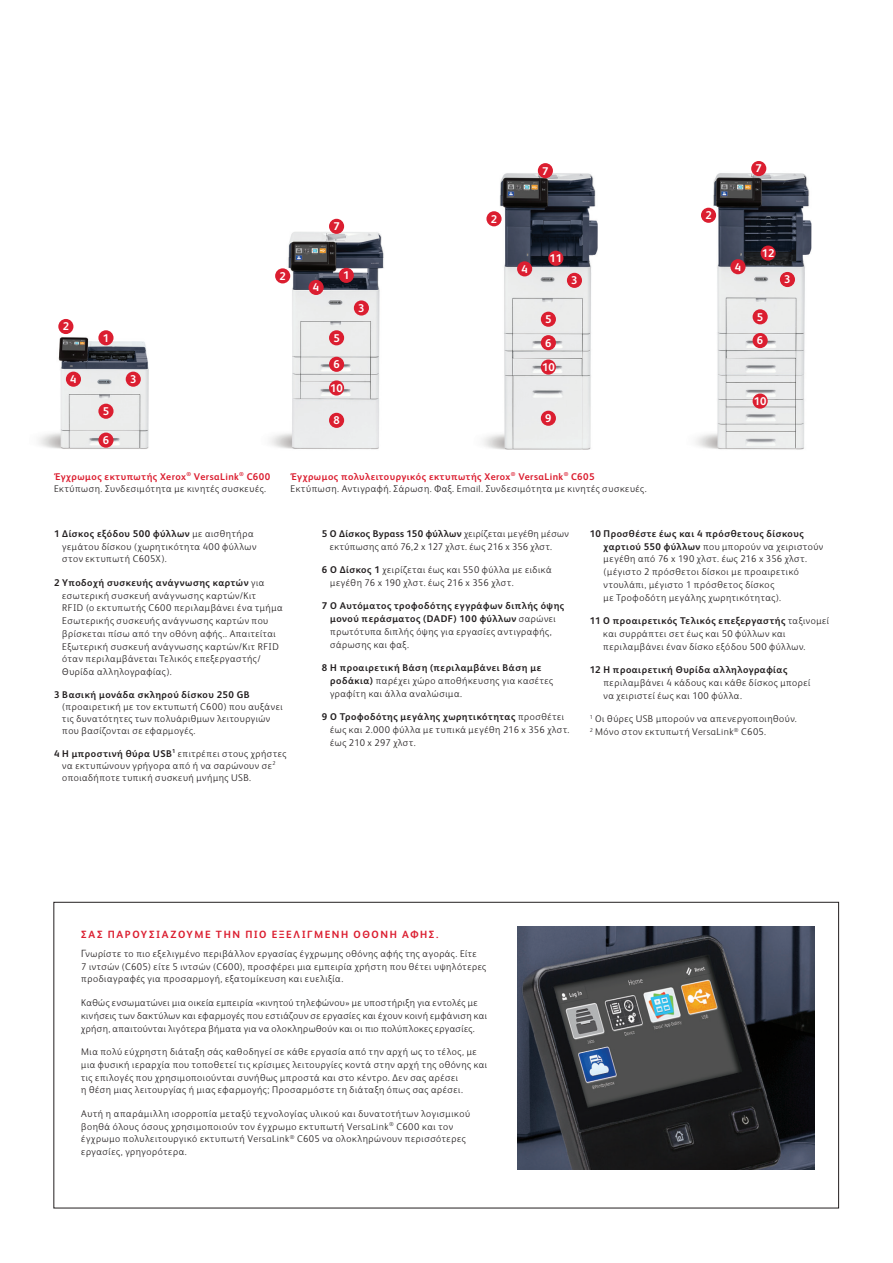
<style>
.page{position:relative;width:893px;height:1263px;background:#fff}
.page>*{position:absolute;margin:0;border:0;box-sizing:border-box;transform-origin:0 0}
.t1{font:700 11.25px "Xerox Sans";color:#fff}
.Body_Subhead_8_5_12{font:700 10.5px "Xerox Sans";letter-spacing:.15em;color:#db1e30}
.Body_Text_7_10{font:300 9.75px/12.8px "Xerox Sans";letter-spacing:.055em;color:#231f20}
.Body_Text_7_10-2{font:700 9.75px/12.8px "Xerox Sans";letter-spacing:.05em;color:#231f20}
.Body_Text_7_10-3{font:700 9.75px "Xerox Sans";letter-spacing:.05em;color:#db1e30}
.Body_Text_7_10-4{font:300 9.75px/12.8px "Xerox Sans";letter-spacing:.035em;color:#231f20}
.s1{font-weight:700}
.s2{font-weight:300}
.s3{font-size:10.5px}
</style>
<div class="page">
<img style="left:39px;top:332px;width:110px;height:117px">
<div style="left:98px;top:330px;width:16px;height:15px;background:#db1e30;border-radius:50%"></div>
<div style="left:66px;top:372px;width:15px;height:15px;background:#db1e30;border-radius:50%"></div>
<div style="left:126px;top:372px;width:15px;height:15px;background:#db1e30;border-radius:50%"></div>
<div style="left:98px;top:404px;width:16px;height:15px;background:#db1e30;border-radius:50%"></div>
<div style="left:98px;top:433px;width:16px;height:15px;background:#db1e30;border-radius:50%"></div>
<div style="left:58px;top:319px;width:15px;height:15px;background:#db1e30;border-radius:50%"></div>
<img style="left:695px;top:161px;width:117px;height:289px">
<div style="left:753px;top:333px;width:15px;height:15px;background:#db1e30;border-radius:50%"></div>
<div style="left:753px;top:309px;width:15px;height:15px;background:#db1e30;border-radius:50%"></div>
<div style="left:761px;top:246px;width:15px;height:15px;background:#db1e30;border-radius:50%"></div>
<div style="left:730px;top:259px;width:16px;height:15px;background:#db1e30;border-radius:50%"></div>
<div style="left:780px;top:272px;width:15px;height:15px;background:#db1e30;border-radius:50%"></div>
<div style="left:753px;top:393px;width:15px;height:16px;background:#db1e30;border-radius:50%"></div>
<div style="left:701px;top:208px;width:15px;height:15px;background:#db1e30;border-radius:50%"></div>
<div style="left:751px;top:161px;width:15px;height:15px;background:#db1e30;border-radius:50%"></div>
<img style="left:483px;top:163px;width:115px;height:287px">
<div style="left:541px;top:359px;width:15px;height:16px;background:#db1e30;border-radius:50%"></div>
<div style="left:541px;top:335px;width:15px;height:15px;background:#db1e30;border-radius:50%"></div>
<div style="left:541px;top:312px;width:15px;height:15px;background:#db1e30;border-radius:50%"></div>
<div style="left:538px;top:163px;width:15px;height:15px;background:#db1e30;border-radius:50%"></div>
<div style="left:548px;top:251px;width:15px;height:15px;background:#db1e30;border-radius:50%"></div>
<div style="left:517px;top:261px;width:15px;height:15px;background:#db1e30;border-radius:50%"></div>
<div style="left:541px;top:411px;width:15px;height:15px;background:#db1e30;border-radius:50%"></div>
<div style="left:486px;top:211px;width:16px;height:15px;background:#db1e30;border-radius:50%"></div>
<div style="left:567px;top:273px;width:15px;height:15px;background:#db1e30;border-radius:50%"></div>
<img style="left:270px;top:218px;width:114px;height:232px">
<div style="left:329px;top:380px;width:15px;height:16px;background:#db1e30;border-radius:50%"></div>
<div style="left:329px;top:413px;width:15px;height:15px;background:#db1e30;border-radius:50%"></div>
<div style="left:329px;top:357px;width:15px;height:15px;background:#db1e30;border-radius:50%"></div>
<div style="left:329px;top:330px;width:15px;height:15px;background:#db1e30;border-radius:50%"></div>
<div style="left:329px;top:219px;width:15px;height:15px;background:#db1e30;border-radius:50%"></div>
<div style="left:339px;top:268px;width:15px;height:15px;background:#db1e30;border-radius:50%"></div>
<div style="left:309px;top:280px;width:15px;height:15px;background:#db1e30;border-radius:50%"></div>
<div style="left:354px;top:300px;width:15px;height:16px;background:#db1e30;border-radius:50%"></div>
<div style="left:275px;top:268px;width:15px;height:15px;background:#db1e30;border-radius:50%"></div>
<img style="left:517px;top:926px;width:297px;height:243px">
<p class="t1" style="left:542px;top:163px;width:8px">7</p>
<p class="t1" style="left:63px;top:319px;width:8px">2</p>
<p class="t1" style="left:103px;top:330px;width:8px">1</p>
<p class="t1" style="left:70px;top:371px;width:8px">4</p>
<p class="t1" style="left:130px;top:371px;width:8px">3</p>
<p class="t1" style="left:103px;top:404px;width:8px">5</p>
<p class="t1" style="left:103px;top:432px;width:8px">6</p>
<p class="t1" style="left:279px;top:268px;width:8px">2</p>
<p class="t1" style="left:333px;top:219px;width:8px">7</p>
<p class="t1" style="left:313px;top:280px;width:8px">4</p>
<p class="t1" style="left:343px;top:268px;width:8px">1</p>
<p class="t1" style="left:333px;top:330px;width:8px">5</p>
<p class="t1" style="left:333px;top:357px;width:8px">6</p>
<p class="t1" style="left:330px;top:380px;width:14px">10</p>
<p class="t1" style="left:333px;top:413px;width:8px">8</p>
<p class="t1" style="left:358px;top:300px;width:8px">3</p>
<p class="t1" style="left:491px;top:211px;width:8px">2</p>
<p class="t1" style="left:521px;top:261px;width:8px">4</p>
<p class="t1" style="left:549px;top:251px;width:14px">11</p>
<p class="t1" style="left:571px;top:273px;width:8px">3</p>
<p class="t1" style="left:545px;top:312px;width:8px">5</p>
<p class="t1" style="left:545px;top:335px;width:8px">6</p>
<p class="t1" style="left:542px;top:359px;width:14px">10</p>
<p class="t1" style="left:545px;top:411px;width:8px">9</p>
<p class="Body_Text_7_10-3" style="left:54px;top:470px;width:218px">Έγχρωμος εκτυπωτής Xerox<sup>®</sup> VersaLink<sup>®</sup> C600</p>
<p class="Body_Text_7_10" style="left:54px;top:482px;width:214px">Εκτύπωση. Συνδεσιμότητα με κινητές συσκευές.</p>
<p class="Body_Text_7_10-3" style="left:291px;top:470px;width:306px">Έγχρωμος πολυλειτουργικός εκτυπωτής Xerox<sup>®</sup> VersaLink<sup>®</sup> C605</p>
<p class="Body_Text_7_10" style="left:291px;top:482px;width:358px">Εκτύπωση. Αντιγραφή. Σάρωση. Φαξ. Email. Συνδεσιμότητα με κινητές συσκευές.</p>
<p class="t1" style="left:705px;top:208px;width:8px">2</p>
<p class="t1" style="left:756px;top:161px;width:8px">7</p>
<p class="t1" style="left:735px;top:259px;width:8px">4</p>
<p class="t1" style="left:762px;top:245px;width:14px">12</p>
<p class="t1" style="left:784px;top:272px;width:8px">3</p>
<p class="t1" style="left:757px;top:309px;width:8px">5</p>
<p class="t1" style="left:757px;top:333px;width:8px">6</p>
<p class="t1" style="left:754px;top:393px;width:14px">10</p>
<p class="Body_Text_7_10" style="left:62px;top:527px;width:196px;text-indent:-8px"><span class="s1">1 Δίσκος εξόδου 500 φύλλων</span> με αισθητήρα γεμάτου δίσκου (χωρητικότητα 400 φύλλων στον εκτυπωτή C605X).</p>
<p class="Body_Text_7_10" style="left:62px;top:576px;width:222px;text-indent:-8px"><span class="s1">2 Υποδοχή συσκευής ανάγνωσης καρτών</span> για εσωτερική συσκευή ανάγνωσης καρτών/Κιτ<br>RFID (ο εκτυπωτής C600 περιλαμβάνει ένα τμήμα Εσωτερικής συσκευής ανάγνωσης καρτών που βρίσκεται πίσω από την οθόνη αφής.. Απαιτείται Εξωτερική συσκευή ανάγνωσης καρτών/Κιτ RFID όταν περιλαμβάνεται Τελικός επεξεργαστής/ Θυρίδα αλληλογραφίας).</p>
<p class="Body_Text_7_10" style="left:62px;top:688px;width:222px;line-height:12px;text-indent:-8px"><span class="s1">3 Βασική μονάδα σκληρού δίσκου 250 GB </span>(προαιρετική με τον εκτυπωτή C600) που αυξάνει τις δυνατότητες των πολυάριθμων λειτουργιών που βασίζονται σε εφαρμογές.</p>
<p class="Body_Text_7_10" style="left:62px;top:747px;width:225px;line-height:12px;text-indent:-8px"><span class="s1">4 Η μπροστινή θύρα USB</span><sup>1</sup> επιτρέπει στους χρήστες να εκτυπώνουν γρήγορα από ή να σαρώνουν σε<sup>2 </sup>οποιαδήποτε τυπική συσκευή μνήμης USB.</p>
<p class="Body_Text_7_10-4" style="left:330px;top:527px;width:240px;text-indent:-8px"><span class="s1">5 Ο Δίσκος Bypass 150 φύλλων</span> χειρίζεται μεγέθη μέσων εκτύπωσης από 76,2 x 127 χλστ. έως 216 x 356 χλστ.</p>
<p class="Body_Text_7_10" style="left:330px;top:563px;width:223px;text-indent:-8px"><span class="s1">6 Ο Δίσκος 1</span> χειρίζεται έως και 550 φύλλα με ειδικά μεγέθη 76 x 190 χλστ. έως 216 x 356 χλστ.</p>
<p class="Body_Text_7_10-2" style="left:330px;top:599px;width:236px;text-indent:-8px">7 Ο Αυτόματος τροφοδότης εγγράφων διπλής όψης μονού περάσματος (DADF) 100 φύλλων <span class="s2">σαρώνει πρωτότυπα διπλής όψης για εργασίες αντιγραφής, σάρωσης και φαξ.</span></p>
<p class="Body_Text_7_10" style="left:330px;top:661px;width:224px;text-indent:-8px"><span class="s1">8 Η προαιρετική Βάση (περιλαμβάνει Βάση με ροδάκια)</span> παρέχει χώρο αποθήκευσης για κασέτες γραφίτη και άλλα αναλώσιμα.</p>
<p class="Body_Text_7_10" style="left:330px;top:710px;width:241px;text-indent:-8px"><span class="s1">9 Ο Τροφοδότης μεγάλης χωρητικότητας</span> προσθέτει έως και 2.000 φύλλα με τυπικά μεγέθη 216 x 356 χλστ. έως 210 x 297 χλστ.</p>
<p class="Body_Text_7_10" style="left:604px;top:527px;width:221px;text-indent:-14px"><span class="s1">10 Προσθέστε έως και 4 πρόσθετους δίσκους χαρτιού 550 φύλλων</span> που μπορούν να χειριστούν μεγέθη από 76 x 190 χλστ. έως 216 x 356 χλστ. (μέγιστο 2 πρόσθετοι δίσκοι με προαιρετικό ντουλάπι, μέγιστο 1 πρόσθετος δίσκος<br>με Τροφοδότη μεγάλης χωρητικότητας).</p>
<p class="Body_Text_7_10" style="left:603px;top:614px;width:227px;text-indent:-14px"><span class="s1">11 Ο προαιρετικός Τελικός επεξεργαστής</span> ταξινομεί και συρράπτει σετ έως και 50 φύλλων και περιλαμβάνει έναν δίσκο εξόδου 500 φύλλων.</p>
<p class="Body_Text_7_10" style="left:603px;top:663px;width:208px;text-indent:-14px"><span class="s1">12 Η προαιρετική Θυρίδα αλληλογραφίας </span>περιλαμβάνει 4 κάδους και κάθε δίσκος μπορεί να χειριστεί έως και 100 φύλλα.</p>
<p class="Body_Text_7_10" style="left:590px;top:712px;width:209px"><sup>1</sup> Οι θύρες USB μπορούν να απενεργοποιηθούν.</p>
<p class="Body_Text_7_10" style="left:590px;top:725px;width:178px"><sup>2</sup> Μόνο στον εκτυπωτή VersaLink<sup>®</sup> C605.</p>
<p class="Body_Subhead_8_5_12" style="left:81px;top:927px;width:359px">ΣΑΣ ΠΑΡΟΥΣΙΆ ΖΟΥΜΕ ΤΗΝ ΠΙΟ ΕΞΕΛΙΓΜΈΝΗ ΟΘΌΝΗ ΑΦΉΣ.</p>
<p class="Body_Text_7_10" style="left:81px;top:947px;width:406px"><span class="s3">Γ</span>νωρίστε το πιο εξελιγμένο περιβάλλον εργασίας έγχρωμης οθόνης αφής της αγοράς. Είτε<br>7 ιντσών (C605) είτε 5 ιντσών (C600), προσφέρει μια εμπειρία χρήστη που θέτει υψηλότερες προδιαγραφές για προσαρμογή, εξατομίκευση και ευελιξία.</p>
<p class="Body_Text_7_10" style="left:81px;top:996px;width:407px">Καθώς ενσωματώνει μια οικεία εμπειρία «κινητού τηλεφώνου» με υποστήριξη για εντολές με κινήσεις των δακτύλων και εφαρμογές που εστιάζουν σε εργασίες και έχουν κοινή εμφάνιση και χρήση, απαιτούνται λιγότερα βήματα για να ολοκληρωθούν και οι πιο πολύπλοκες εργασίες.</p>
<p class="Body_Text_7_10" style="left:81px;top:1045px;width:407px">Μια πολύ εύχρηστη διάταξη σάς καθοδηγεί σε κάθε εργασία από την αρχή ως το τέλος, με μια φυσική ιεραρχία που τοποθετεί τις κρίσιμες λειτουργίες κοντά στην αρχή της οθόνης και τις επιλογές που χρησιμοποιούνται συνήθως μπροστά και στο κέντρο. Δεν σας αρέσει<br>η θέση μιας λειτουργίας ή μιας εφαρμογής; Προσαρμόστε τη διάταξη όπως σας αρέσει.</p>
<p class="Body_Text_7_10" style="left:81px;top:1107px;width:390px">Αυτή η απαράμιλλη ισορροπία μεταξύ τεχνολογίας υλικού και δυνατοτήτων λογισμικού βοηθά όλους όσους χρησιμοποιούν τον έγχρωμο εκτυπωτή VersaLink<sup>®</sup> C600 και τον έγχρωμο πολυλειτουργικό εκτυπωτή VersaLink<sup>®</sup> C605 να ολοκληρώνουν περισσότερες εργασίες, γρηγορότερα.</p>
</div>
